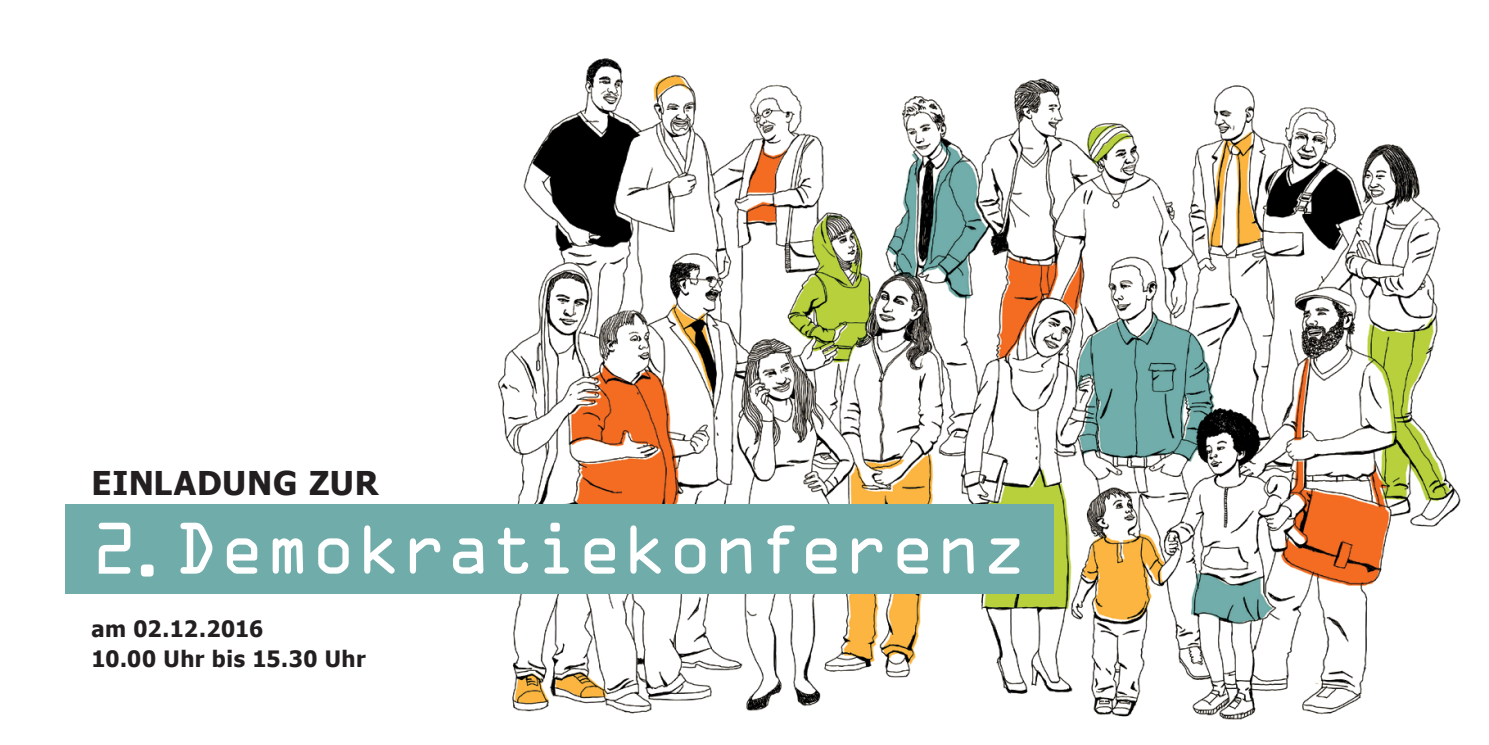
<style>
.page{position:relative;width:1489px;height:745px;background:#fff}
.page>*{position:absolute;margin:0;border:0;box-sizing:border-box;transform-origin:0 0}
.t1{font:65.5px "OCRA Std";letter-spacing:-.015em;color:#fff}
.t2{font:700 32.75px "Tahoma";letter-spacing:.025em;color:#231f20}
.t3{font:700 22.5px/30px "Tahoma";letter-spacing:.02em;color:#231f20}
</style>
<div class="page">
<img style="left:459px;top:58px;width:1002px;height:662px">
<div style="left:66px;top:504px;width:987px;height:89px;background:#70acaa"></div>
<h2 class="t2" style="left:91px;top:460px;width:289px">EINLADUNG ZUR</h2>
<h1 class="t1" style="left:91px;top:519px;width:937px">2.Demokratiekonferenz</h1>
<p class="t3" style="left:91px;top:611px;width:276px">am 02.12.2016<br>10.00 Uhr bis 15.30 Uhr</p>
</div>
